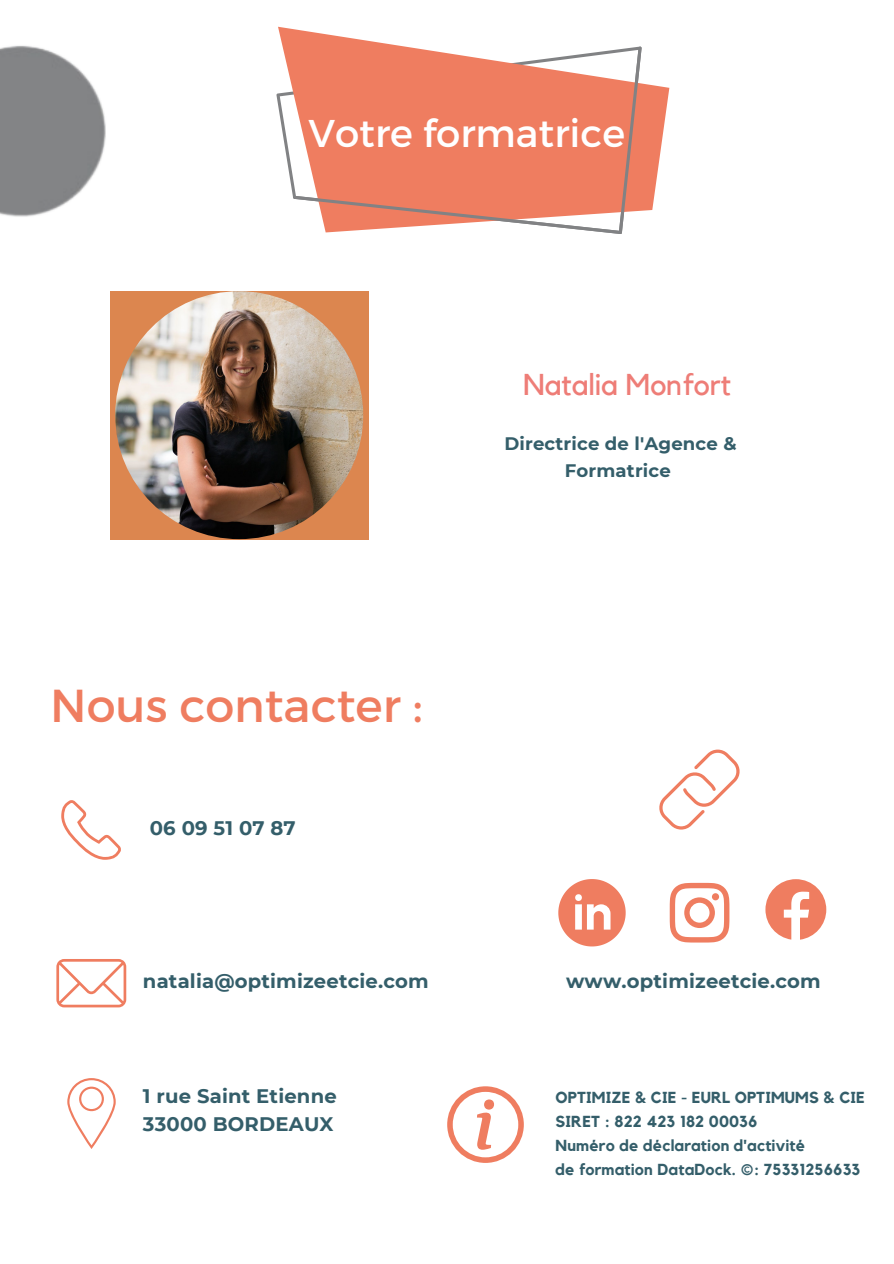
<style>
.page{position:relative;width:894px;height:1264px;background:#fff}
.page>*{position:absolute;margin:0;border:0;box-sizing:border-box;transform-origin:0 0}
.t1{font:46.2px "Montserrat";color:#ef7d60}
.t2{font:38.7px "Montserrat";color:#fff}
.t3{font:30px "Kollektif";color:#ee7d77}
.t4{font:700 19.5px "Montserrat";letter-spacing:.01em;color:#345e6a}
.t5{font:700 18.15px/27px "Montserrat";letter-spacing:.01em;color:#345e6a;text-align:center}
.t6{font:700 15.9px "Kollektif";letter-spacing:.01em;color:#345e6a}
</style>
<div class="page">
<svg style="left:278px;top:27px;width:391px;height:184px"></svg>
<svg style="left:293px;top:46px;width:348px;height:188px;background:#ed9078"></svg>
<div style="left:110px;top:291px;width:258px;height:248px;background:#dc864f"></div>
<img style="left:115px;top:291px;width:248px;height:248px;border-radius:50%">
<svg style="left:61px;top:800px;width:60px;height:59px"></svg>
<svg style="left:56px;top:959px;width:70px;height:48px"></svg>
<svg style="left:67px;top:1078px;width:49px;height:70px"></svg>
<svg style="left:765px;top:879px;width:61px;height:60px"></svg>
<svg style="left:669px;top:882px;width:60px;height:60px"></svg>
<div style="left:711px;top:893px;width:8px;height:7px;background:#ef7d60;border-radius:50%"></div>
<svg style="left:558px;top:879px;width:67px;height:67px"></svg>
<img style="left:0;top:45px;width:139px;height:413px">
<svg style="left:659px;top:749px;width:81px;height:80px"></svg>
<svg style="left:447px;top:1086px;width:76px;height:76px"></svg>
<p class="t2" style="left:308px;top:108px;width:318px">Votre formatrice</p>
<p class="t3" style="left:523px;top:371px;width:209px">Natalia Monfort</p>
<p class="t5" style="left:504px;top:430px;width:234px">Directrice de l'Agence &amp;<br>Formatrice</p>
<p class="t1" style="left:50px;top:676px;width:374px">Nous contacter :</p>
<p class="t4" style="left:150px;top:816px;width:147px">06 09 51 07 87</p>
<p class="t4" style="left:143px;top:969px;width:287px">natalia@optimizeetcie.com</p>
<p class="t4" style="left:143px;top:1084px;width:195px">1 rue Saint Etienne</p>
<p class="t4" style="left:143px;top:1112px;width:192px">33000 BORDEAUX</p>
<p class="t4" style="left:566px;top:969px;width:256px">www.optimizeetcie.com</p>
<p class="t6" style="left:555px;top:1090px;width:311px">OPTIMIZE &amp; CIE - EURL OPTIMUMS &amp; CIE</p>
<p class="t6" style="left:555px;top:1113px;width:203px">SIRET : 822 423 182 00036</p>
<p class="t6" style="left:555px;top:1137px;width:251px">Numéro de déclaration d'activité</p>
<p class="t6" style="left:555px;top:1161px;width:306px">de formation DataDock. ©: 75331256633</p>
</div>
